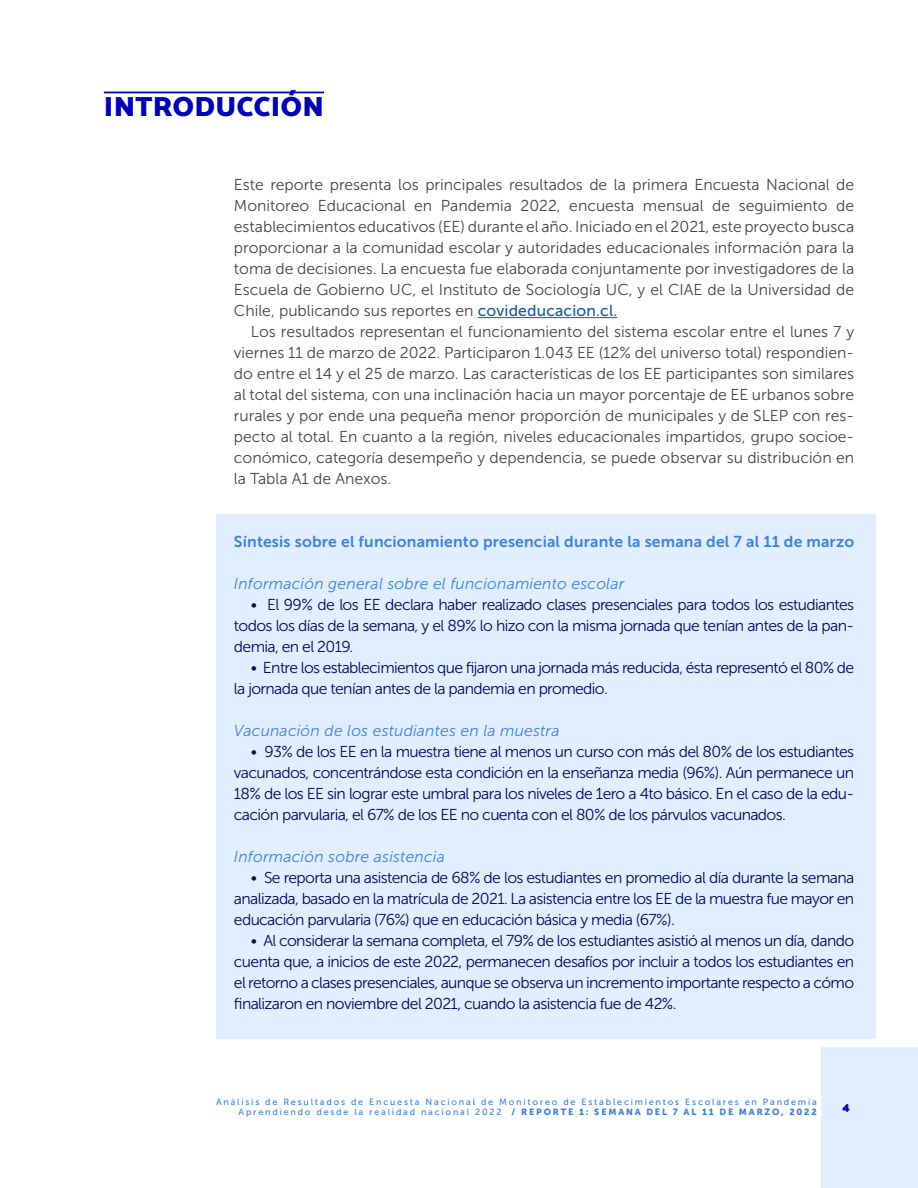
<style>
.page{position:relative;width:918px;height:1188px;background:#fff}
.page>*{position:absolute;margin:0;border:0;box-sizing:border-box;transform-origin:0 0}
.subtitulo_barra_supe{font:900 27.75px "Catamaran";letter-spacing:.015em;color:#0000b5}
.t1{font:15.75px/21px "Museo Sans 300";letter-spacing:-.04em;color:#020b5e;text-align:justify}
.t2{font:15.75px/21px "Museo Sans 300";color:#454545;text-align:justify}
.t3{font:italic 15.75px "Museo Sans 300";letter-spacing:.01em;color:#4081d8}
.t4{font:15.75px "Museo Sans 700";letter-spacing:.01em;color:#4081d8}
.t5{font:900 12px "Catamaran";color:#0000b5}
.t6{font:9px/10.8px "Museo Sans 500";letter-spacing:.2em;color:#4081d8;text-align:right}
.s1{font-family:"Museo Sans 500";color:#175d9e}
.s2{font-family:"Museo Sans 900"}
</style>
<div class="page">
<div style="left:822px;top:1048px;width:96px;height:140px;background:#e0eeff"></div>
<div style="left:216px;top:514px;width:659px;height:525px;background:#e0eeff"></div>
<hr style="left:478px;top:317px;width:139px;height:1px;background:#175d9e">
<hr style="left:104px;top:92px;width:220px;height:1px;background:#0000b5">
<p class="subtitulo_barra_supe" style="left:104px;top:85px;width:222px">INTRODUCCIÓN</p>
<p class="t2" style="left:234px;top:174px;width:622px">Este reporte presenta los principales resultados de la primera Encuesta Nacional de Monitoreo Educacional en Pandemia 2022, encuesta mensual de seguimiento de establecimientos educativos (EE) durante el año. Iniciado en el 2021, este proyecto busca proporcionar a la comunidad escolar y autoridades educacionales información para la toma de decisiones. La encuesta fue elaborada conjuntamente por investigadores de la Escuela de Gobierno UC, el Instituto de Sociología UC, y el CIAE de la Universidad de Chile, publicando sus reportes en <span class="s1">covideducacion.cl.</span></p>
<p class="t2" style="left:234px;top:321px;width:622px;text-indent:17px">Los resultados representan el funcionamiento del sistema escolar entre el lunes 7 y viernes 11 de marzo de 2022. Participaron 1.043 EE (12% del universo total) respondien&shy;do entre el 14 y el 25 de marzo. Las características de los EE participantes son similares al total del sistema, con una inclinación hacia un mayor porcentaje de EE urbanos sobre rurales y por ende una pequeña menor proporción de municipales y de SLEP con res&shy;pecto al total. En cuanto a la región, niveles educacionales impartidos, grupo socioe&shy;conómico, categoría desempeño y dependencia, se puede observar su distribución en la Tabla A1 de Anexos.</p>
<p class="t4" style="left:234px;top:533px;width:622px">Síntesis sobre el funcionamiento presencial durante la semana del 7 al 11 de marzo</p>
<p class="t3" style="left:234px;top:575px;width:392px">Información general sobre el funcionamiento escolar</p>
<p class="t1" style="left:234px;top:594px;width:622px;text-indent:17px">• El 99% de los EE declara haber realizado clases presenciales para todos los estudiantes todos los días de la semana, y el 89% lo hizo con la misma jornada que tenían antes de la pan&shy;demia, en el 2019.</p>
<p class="t1" style="left:234px;top:657px;width:622px;text-indent:17px">• Entre los establecimientos que fijaron una jornada más reducida, ésta representó el 80% de la jornada que tenían antes de la pandemia en promedio.</p>
<p class="t3" style="left:234px;top:722px;width:327px">Vacunación de los estudiantes en la muestra</p>
<p class="t1" style="left:234px;top:741px;width:622px;text-indent:17px">• 93% de los EE en la muestra tiene al menos un curso con más del 80% de los estudiantes vacunados, concentrándose esta condición en la enseñanza media (96%). Aún permanece un 18% de los EE sin lograr este umbral para los niveles de 1ero a 4to básico. En el caso de la edu&shy;cación parvularia, el 67% de los EE no cuenta con el 80% de los párvulos vacunados.</p>
<p class="t3" style="left:234px;top:848px;width:212px">Información sobre asistencia</p>
<p class="t1" style="left:234px;top:867px;width:622px;text-indent:17px">• Se reporta una asistencia de 68% de los estudiantes en promedio al día durante la semana analizada, basado en la matrícula de 2021. La asistencia entre los EE de la muestra fue mayor en educación parvularia (76%) que en educación básica y media (67%).</p>
<p class="t1" style="left:234px;top:930px;width:622px;text-indent:17px">• Al considerar la semana completa, el 79% de los estudiantes asistió al menos un día, dando cuenta que, a inicios de este 2022, permanecen desafíos por incluir a todos los estudiantes en el retorno a clases presenciales, aunque se observa un incremento importante respecto a cómo finalizaron en noviembre del 2021, cuando la asistencia fue de 42%.</p>
<p class="t6" style="left:216px;top:1096px;width:602px">Análisis de Resultados de Encuesta Nacional de Monitoreo de Establecimientos Escolares en Pandemia<br>Aprendiendo desde la realidad nacional 2022 <span class="s2">/ REPORTE 1: SEMANA DEL 7 AL 11 DE MARZO, 2022</span></p>
<p class="t5" style="left:842px;top:1098px;width:9px">4</p>
</div>
